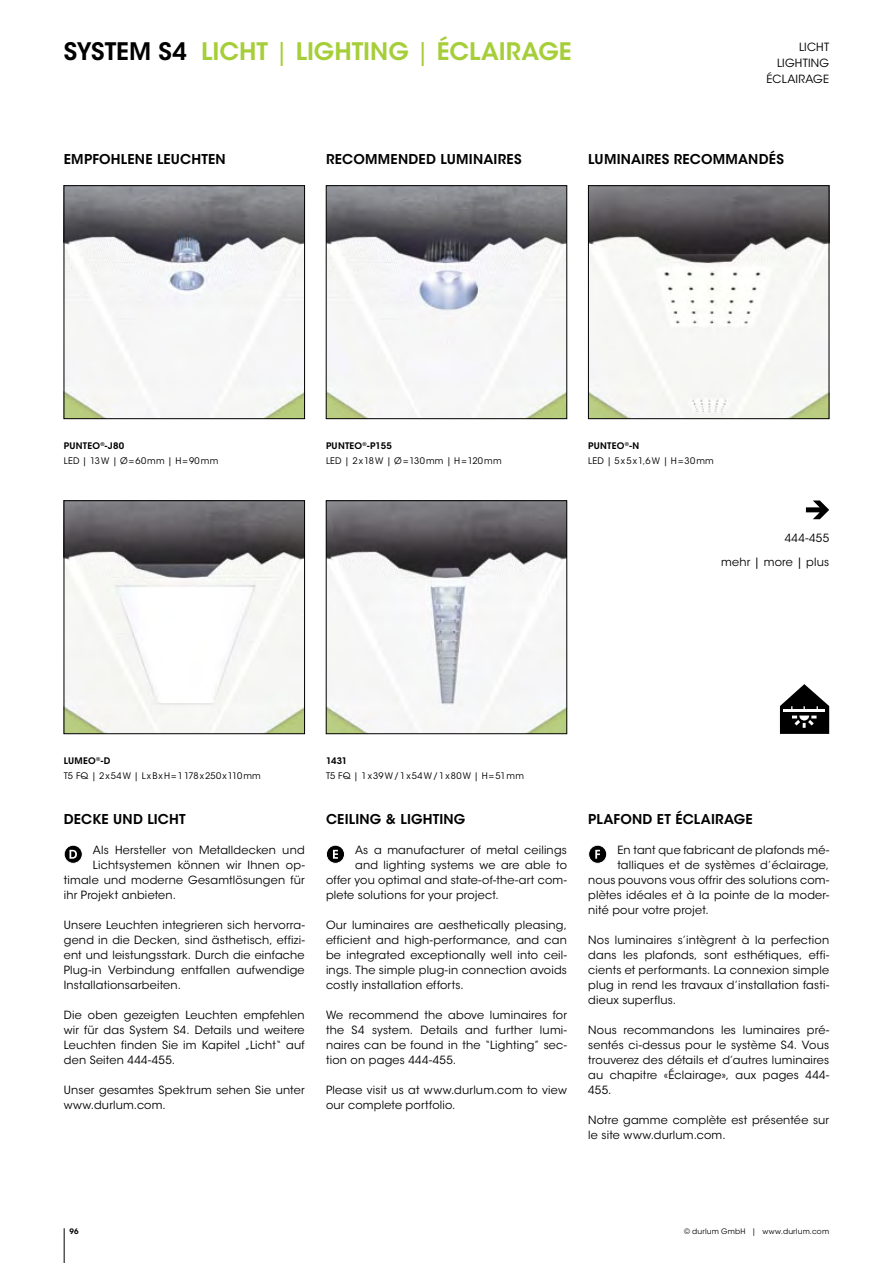
<style>
.page{position:relative;width:893px;height:1263px;background:#fff}
.page>*{position:absolute;margin:0;border:0;box-sizing:border-box;transform-origin:0 0}
.t1{font:600 24px "ITC Avant Garde Std";color:#a6ce39}
.t2{font:600 13.5px "ITC Avant Garde Std";letter-spacing:.02em;color:#000}
.t3{font:11.25px/15px "ITC Avant Garde Std";letter-spacing:.02em;color:#000;text-align:justify}
.t4{font:9px/15px "ITC Avant Garde Std";letter-spacing:.125em;color:#000}
.t5{font:9px/15px "ITC Avant Garde Std";letter-spacing:.025em;color:#000}
.t6{font:600 9px "ITC Avant Garde Std";color:#000}
.t7{font:9px/15px "ITC Avant Garde Std";letter-spacing:.03em;color:#000}
.t8{font:7.5px "ITC Avant Garde Std";letter-spacing:.025em;color:#000}
.t9{font:600 7.5px "ITC Avant Garde Std";color:#000}
.s1{color:#000}
.s2{font-weight:400}
.s3{font-weight:600}
</style>
<div class="page">
<hr style="left:64px;top:1228px;width:1px;height:35px;background:#000">
<svg style="left:806px;top:500px;width:23px;height:19px"></svg>
<svg style="left:780px;top:684px;width:49px;height:50px"></svg>
<img style="left:590px;top:187px;width:237px;height:230px">
<div style="left:588px;top:185px;width:241px;height:234px;border:1px solid #000"></div>
<img style="left:66px;top:502px;width:237px;height:230px">
<div style="left:64px;top:500px;width:241px;height:234px;border:1px solid #000"></div>
<img style="left:328px;top:502px;width:237px;height:230px">
<div style="left:326px;top:500px;width:241px;height:234px;border:1px solid #000"></div>
<img style="left:66px;top:187px;width:237px;height:230px">
<div style="left:64px;top:185px;width:241px;height:234px;border:1px solid #000"></div>
<img style="left:328px;top:187px;width:237px;height:230px">
<div style="left:326px;top:185px;width:241px;height:234px;border:1px solid #000"></div>
<svg style="left:64px;top:845px;width:18px;height:18px"></svg>
<div style="left:64px;top:845px;width:19px;height:19px;border:1px solid #fff;border-radius:50%"></div>
<svg style="left:69px;top:850px;width:8px;height:9px"></svg>
<div style="left:326px;top:845px;width:18px;height:18px;background:#000;border-radius:50%"></div>
<div style="left:326px;top:845px;width:19px;height:19px;border:1px solid #fff;border-radius:50%"></div>
<svg style="left:333px;top:850px;width:5px;height:9px"></svg>
<div style="left:589px;top:845px;width:18px;height:18px;background:#000;border-radius:50%"></div>
<div style="left:588px;top:845px;width:19px;height:19px;border:1px solid #fff;border-radius:50%"></div>
<svg style="left:595px;top:850px;width:5px;height:9px"></svg>
<h1 class="t1" style="left:64px;top:36px;width:247px"><span class="s1">SYSTEM S4</span> LICHT <span class="s2">|</span> LIGHTING</h1>
<h1 class="t1" style="left:416px;top:36px;width:157px"><span class="s2">|</span> ÉCLAIRAGE</h1>
<p class="t3" style="left:799px;top:39px;width:32px">Licht</p>
<p class="t3" style="left:777px;top:55px;width:39px">Ligh ting</p>
<p class="t3" style="left:766px;top:71px;width:43px">Éclairage</p>
<p class="t2" style="left:64px;top:150px;width:163px">EMPFOHLENE LEUCHTEN</p>
<p class="t2" style="left:326px;top:150px;width:196px">RECOMMENDED LUMINAIRES</p>
<p class="t2" style="left:588px;top:150px;width:189px">LUMINAIRES RECOMMANDÉS</p>
<p class="t7" style="left:64px;top:438px;width:156px;text-indent:37px"><sup>®</sup><span class="s3">-J80<br></span>LED | 13W | Ø=60mm | H=90mm</p>
<p class="t6" style="left:326px;top:440px;width:7px">PUNTEO</p>
<p class="t5" style="left:326px;top:438px;width:177px;text-indent:37px"><sup>®</sup><span class="s3">-P155<br></span>LED | 2x18W | Ø=130mm | H=120mm</p>
<p class="t6" style="left:64px;top:440px;width:7px">PUNTEO</p>
<p class="t4" style="left:588px;top:438px;width:127px;text-indent:37px"><sup>®</sup><span class="s3">-N<br></span>LED | 5x5x1,6W | H=30mm</p>
<p class="t6" style="left:588px;top:440px;width:7px">PUNTEO</p>
<p class="t3" style="left:721px;top:527px;width:110px;line-height:23.2px;text-align:right">444-455<br>mehr | more | plus</p>
<p class="t4" style="left:64px;top:753px;width:199px;text-indent:32px"><sup>®</sup><span class="s3">-D<br></span>T5 FQ | 2x54W | Lx B xH=1178x250x110mm</p>
<p class="t6" style="left:326px;top:755px;width:23px">1431</p>
<p class="t6" style="left:64px;top:755px;width:8px">LUMEO</p>
<p class="t4" style="left:326px;top:768px;width:200px">T5 FQ | 1x39W/1x54W/1x80W | H=51mm</p>
<p class="t2" style="left:64px;top:810px;width:4px">DEC</p>
<p class="t2" style="left:92px;top:810px;width:32px">KE UND</p>
<p class="t2" style="left:147px;top:810px;width:9px">LICHT</p>
<p class="t3" style="left:93px;top:842px;width:213px">Als Hersteller von Metalldecken und</p>
<p class="t3" style="left:93px;top:857px;width:213px">Lichtsystemen können wir Ihnen op-</p>
<p class="t3" style="left:64px;top:872px;width:242px">timale und moderne Gesamtlösungen für</p>
<p class="t3" style="left:64px;top:887px;width:114px">ihr Projekt anbieten.</p>
<p class="t3" style="left:64px;top:917px;width:242px">Unsere Leuchten integrieren sich hervorra&shy;gend in die Decken, sind ästhetisch, effizi&shy;ent und leistungsstark. Durch die einfache Plug-in Verbindung entfallen aufwendige Installationsarbeiten.</p>
<p class="t3" style="left:64px;top:1007px;width:242px">Die oben gezeigten Leuchten empfehlen wir für das System S4. Details und weitere Leuchten finden Sie im Kapitel „Licht“ auf den Seiten 444-455.</p>
<p class="t3" style="left:64px;top:1082px;width:242px">Unser gesamtes Spektrum sehen Sie unter www.durlum.com.</p>
<p class="t2" style="left:326px;top:810px;width:141px">CEILING &amp; LIGHTING</p>
<p class="t3" style="left:355px;top:842px;width:213px">As a manufacturer of metal ceilings</p>
<p class="t3" style="left:355px;top:857px;width:213px">and lighting systems we are able to</p>
<p class="t3" style="left:326px;top:872px;width:242px">offer you optimal and state-of-the-art com-</p>
<p class="t3" style="left:326px;top:887px;width:174px">plete solutions for your project.</p>
<p class="t3" style="left:326px;top:917px;width:242px">Our luminaires are aesthetically pleasing, efficient and high-performance, and can be integrated exceptionally well into ceil&shy;ings. The simple plug-in connection avoids costly installation efforts.</p>
<p class="t3" style="left:326px;top:1007px;width:242px">We recommend the above luminaires for the S4 system. Details and further lumi&shy;naires can be found in the “Lighting” sec&shy;tion on pages 444-455.</p>
<p class="t3" style="left:326px;top:1082px;width:242px">Please visit us at www.durlum.com to view our complete portfolio.</p>
<p class="t2" style="left:588px;top:810px;width:10px">PLA</p>
<p class="t2" style="left:614px;top:810px;width:12px">FOND</p>
<p class="t2" style="left:657px;top:810px;width:30px">ET ÉCLAI</p>
<p class="t2" style="left:715px;top:810px;width:14px">RAGE</p>
<p class="t3" style="left:617px;top:842px;width:213px">En tant que fabricant de plafonds mé-</p>
<p class="t3" style="left:617px;top:857px;width:213px">talliques et de systèmes d’éclairage,</p>
<p class="t3" style="left:588px;top:872px;width:242px">nous pouvons vous offrir des solutions com-</p>
<p class="t3" style="left:588px;top:887px;width:242px">plètes idéales et à la pointe de la moder-</p>
<p class="t3" style="left:588px;top:902px;width:122px">nité pour votre projet.</p>
<p class="t3" style="left:588px;top:932px;width:242px">Nos luminaires s’intègrent à la perfection dans les plafonds, sont esthétiques, effi&shy;cients et performants. La connexion simple plug in rend les travaux d’installation fasti&shy;dieux superflus.</p>
<p class="t3" style="left:588px;top:1022px;width:242px">Nous recommandons les luminaires pré&shy;sentés ci-dessus pour le système S4. Vous trouverez des détails et d’autres luminaires au chapitre «Éclairage», aux pages 444- 455.</p>
<p class="t3" style="left:588px;top:1112px;width:242px">Notre gamme complète est présentée sur le site www.durlum.com.</p>
<p class="t9" style="left:69px;top:1226px;width:11px">96</p>
<p class="t8" style="left:684px;top:1226px;width:147px">© durlum GmbH | www.durlum.com</p>
</div>
